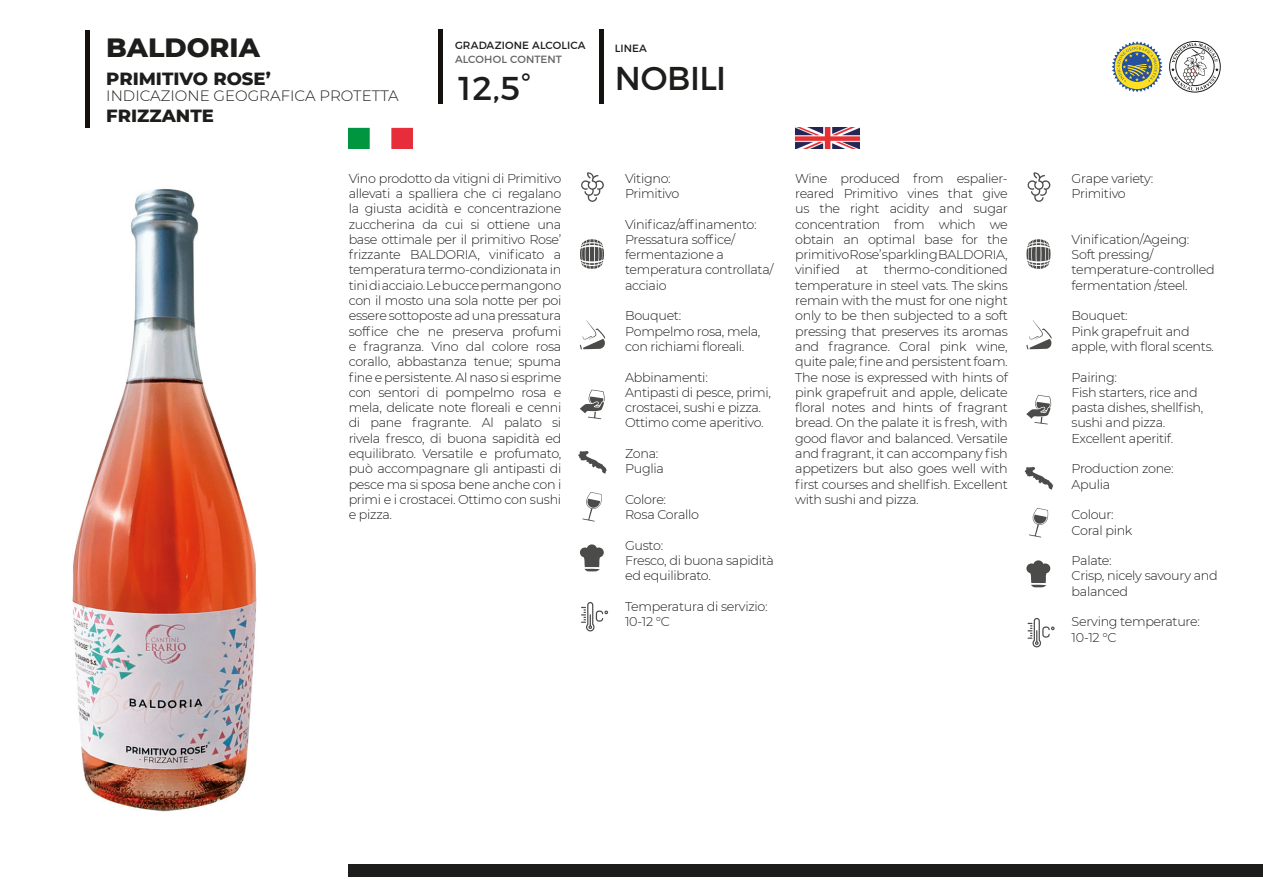
<style>
.page{position:relative;width:1263px;height:893px;background:#fff}
.page>*{position:absolute;margin:0;border:0;box-sizing:border-box;transform-origin:0 0}
.t1{font:33px "Montserrat";letter-spacing:-.015em;color:#1d1d1b}
.t2{font:800 27px "Montserrat";color:#1d1d1b}
.t3{font:800 18px "Montserrat";color:#1d1d1b}
.t4{font:300 15px "Montserrat";color:#1d1d1b}
.t5{font:300 12.75px/15.3px "Montserrat";letter-spacing:-.025em;color:#1d1d1b}
.t6{font:10.5px "Montserrat";letter-spacing:.01em;color:#1d1d1b}
.t7{font:10.5px "Montserrat";letter-spacing:.005em;color:#646463}
</style>
<div class="page">
<hr style="left:85px;top:30px;width:4px;height:98px;background:#15110f">
<hr style="left:438px;top:30px;width:4px;height:74px;background:#15110f">
<hr style="left:600px;top:30px;width:4px;height:74px;background:#15110f">
<img style="left:349px;top:128px;width:63px;height:21px">
<img style="left:795px;top:128px;width:64px;height:21px">
<div style="left:1169px;top:41px;width:51px;height:51px;border:1px solid #1d1d1b;border-radius:50%"></div>
<svg style="left:1171px;top:43px;width:48px;height:47px"></svg>
<svg style="left:1111px;top:41px;width:51px;height:51px"></svg>
<div style="left:349px;top:864px;width:914px;height:12px;background:#1d1d1b"></div>
<img style="left:72px;top:189px;width:185px;height:623px">
<svg style="left:581px;top:602px;width:27px;height:30px"></svg>
<svg style="left:1027px;top:618px;width:28px;height:30px"></svg>
<svg style="left:578px;top:451px;width:29px;height:23px"></svg>
<svg style="left:1025px;top:467px;width:28px;height:23px"></svg>
<svg style="left:581px;top:172px;width:23px;height:30px"></svg>
<svg style="left:1027px;top:172px;width:23px;height:30px"></svg>
<svg style="left:580px;top:239px;width:24px;height:30px"></svg>
<svg style="left:1026px;top:239px;width:24px;height:30px"></svg>
<svg style="left:582px;top:492px;width:20px;height:30px"></svg>
<svg style="left:1029px;top:508px;width:19px;height:29px"></svg>
<svg style="left:580px;top:320px;width:25px;height:29px"></svg>
<svg style="left:1026px;top:320px;width:25px;height:29px"></svg>
<svg style="left:580px;top:390px;width:25px;height:29px"></svg>
<svg style="left:1026px;top:395px;width:25px;height:29px"></svg>
<svg style="left:580px;top:544px;width:24px;height:28px"></svg>
<svg style="left:1026px;top:560px;width:24px;height:28px"></svg>
<p class="t2" style="left:106px;top:28px;width:155px">BALDORIA</p>
<p class="t6" style="left:455px;top:36px;width:132px">GRADAZIONE ALCOLICA</p>
<p class="t6" style="left:615px;top:40px;width:34px">LINEA</p>
<p class="t7" style="left:455px;top:51px;width:108px">ALCOHOL CONTENT</p>
<p class="t3" style="left:106px;top:65px;width:166px">PRIMITIVO ROSE’</p>
<p class="t1" style="left:455px;top:61px;width:77px">12,5°</p>
<p class="t1" style="left:615px;top:52px;width:113px">NOBILI</p>
<p class="t4" style="left:106px;top:86px;width:294px">INDICAZIONE GEOGRAFICA PROTETTA</p>
<p class="t3" style="left:106px;top:103px;width:109px">FRIZZANTE</p>
<p class="t5" style="left:349px;top:170px;width:214px;text-align:justify">Vino prodotto da vitigni di Primitivo allevati a spalliera che ci regalano la giusta acidità e concentrazione zuccherina da cui si ottiene una base ottimale per il primitivo Rose’ frizzante BALDORIA, vinificato a temperatura termo-condizionata in tini di acciaio. Le bucce permangono con il mosto una sola notte per poi essere sottoposte ad una pressatura soffice che ne preserva profumi e fragranza. Vino dal colore rosa corallo, abbastanza tenue; spuma fine e persistente. Al naso si esprime con sentori di pompelmo rosa e mela, delicate note floreali e cenni di pane fragrante. Al palato si rivela fresco, di buona sapidità ed equilibrato. Versatile e profumato, può accompagnare gli antipasti di pesce ma si sposa bene anche con i primi e i crostacei. Ottimo con sushi e pizza.</p>
<p class="t5" style="left:795px;top:170px;width:214px;text-align:justify">Wine produced from espalier&shy;reared Primitivo vines that give us the right acidity and sugar concentration from which we obtain an optimal base for the primitivo Rose’ sparkling BALDORIA, vinified at thermo-conditioned temperature in steel vats. The skins remain with the must for one night only to be then subjected to a soft pressing that preserves its aromas and fragrance. Coral pink wine, quite pale; fine and persistent foam.<br>The nose is expressed with hints of pink grapefruit and apple, delicate floral notes and hints of fragrant bread. On the palate it is fresh, with good flavor and balanced. Versatile and fragrant, it can accompany fish appetizers but also goes well with first courses and shellfish. Excellent with sushi and pizza.</p>
<p class="t5" style="left:1071px;top:170px;width:83px">Grape variety:</p>
<p class="t5" style="left:625px;top:170px;width:47px">Vitigno:</p>
<p class="t5" style="left:625px;top:185px;width:56px">Primitivo</p>
<p class="t5" style="left:625px;top:216px;width:150px">Vinificaz/affinamento:<br>Pressatura soffice/ fermentazione a temperatura controllata/ acciaio</p>
<p class="t5" style="left:625px;top:308px;width:58px">Bouquet:</p>
<p class="t5" style="left:625px;top:323px;width:137px">Pompelmo rosa, mela, con richiami floreali.</p>
<p class="t5" style="left:625px;top:369px;width:84px">Abbinamenti:</p>
<p class="t5" style="left:625px;top:384px;width:148px">Antipasti di pesce, primi, crostacei, sushi e pizza.<br>Ottimo come aperitivo.</p>
<p class="t5" style="left:625px;top:445px;width:35px">Zona:</p>
<p class="t5" style="left:625px;top:461px;width:40px">Puglia</p>
<p class="t5" style="left:625px;top:491px;width:43px">Colore:</p>
<p class="t5" style="left:625px;top:507px;width:76px">Rosa Corallo</p>
<p class="t5" style="left:625px;top:537px;width:40px">Gusto:</p>
<p class="t5" style="left:625px;top:553px;width:150px">Fresco, di buona sapidità ed equilibrato.</p>
<p class="t5" style="left:625px;top:598px;width:144px">Temperatura di servizio:</p>
<p class="t5" style="left:625px;top:614px;width:46px">10-12 °C</p>
<p class="t5" style="left:1071px;top:185px;width:56px">Primitivo</p>
<p class="t5" style="left:1071px;top:231px;width:119px">Vinification/Ageing:</p>
<p class="t5" style="left:1071px;top:247px;width:145px">Soft pressing/ temperature-controlled fermentation /steel.</p>
<p class="t5" style="left:1071px;top:308px;width:58px">Bouquet:</p>
<p class="t5" style="left:1071px;top:323px;width:144px">Pink grapefruit and apple, with floral scents.</p>
<p class="t5" style="left:1071px;top:369px;width:47px">Pairing:</p>
<p class="t5" style="left:1071px;top:384px;width:133px">Fish starters, rice and pasta dishes, shellfish, sushi and pizza.<br>Excellent aperitif.</p>
<p class="t5" style="left:1071px;top:461px;width:104px">Production zone:</p>
<p class="t5" style="left:1071px;top:476px;width:40px">Apulia</p>
<p class="t5" style="left:1071px;top:507px;width:44px">Colour:</p>
<p class="t5" style="left:1071px;top:522px;width:62px">Coral pink</p>
<p class="t5" style="left:1071px;top:553px;width:42px">Palate:</p>
<p class="t5" style="left:1071px;top:568px;width:148px">Crisp, nicely savoury and balanced</p>
<p class="t5" style="left:1071px;top:614px;width:130px">Serving temperature:</p>
<p class="t5" style="left:1071px;top:629px;width:46px">10-12 °C</p>
</div>
